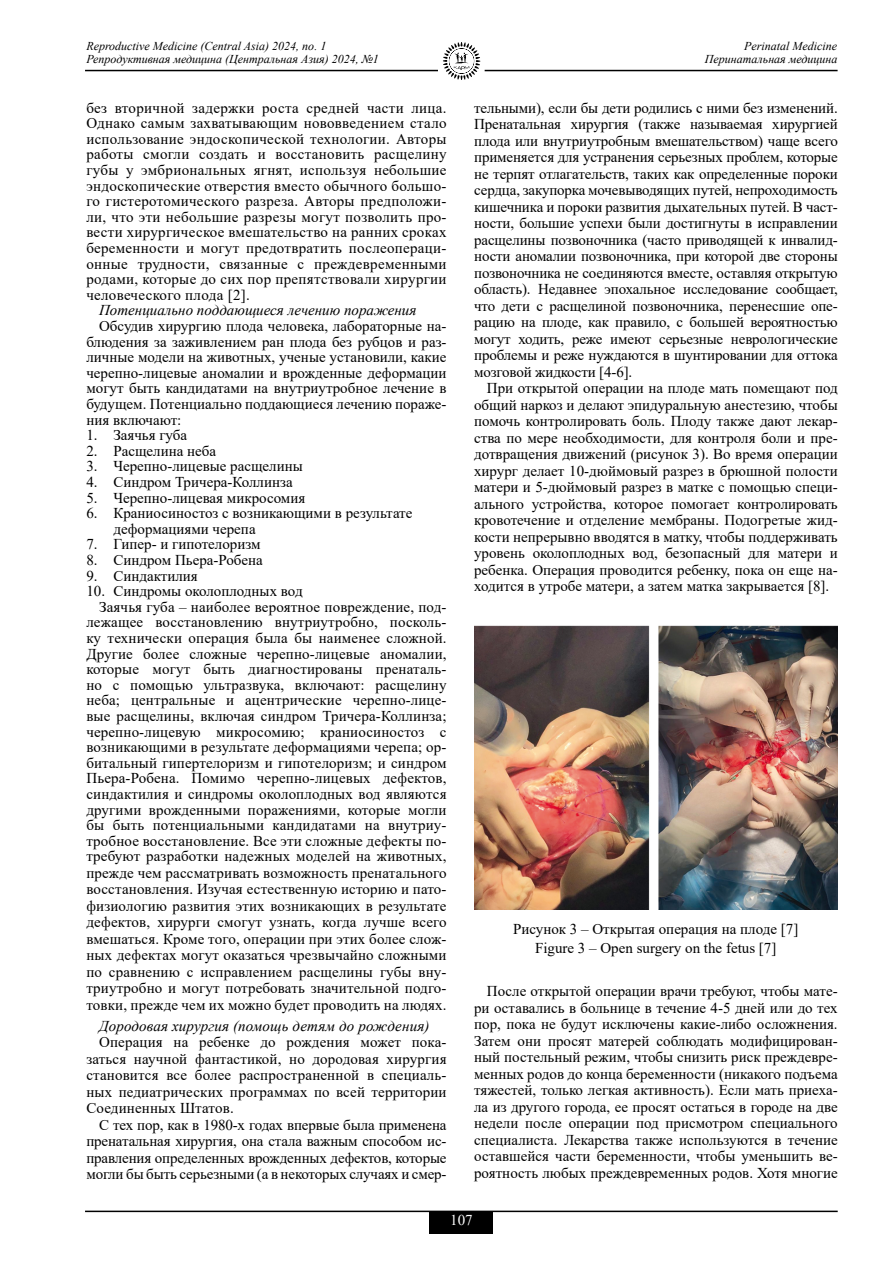
<style>
.page{position:relative;width:893px;height:1263px;background:#fff}
.page>*{position:absolute;margin:0;border:0;box-sizing:border-box;transform-origin:0 0}
.t1{font:15px/16.5px "Times New Roman";letter-spacing:.01em;color:#000;text-align:justify}
.t2{font:italic 15px "Times New Roman";color:#000}
.t3{font:15px "Times New Roman";color:#fff}
.t4{font:italic 12px/13px "Times New Roman";color:#000}
</style>
<div class="page">
<div style="left:429px;top:1212px;width:64px;height:21px;background:#000"></div>
<hr style="left:485px;top:70px;width:353px;height:1px;background:#000">
<hr style="left:85px;top:70px;width:353px;height:1px;background:#000">
<svg style="left:443px;top:42px;width:37px;height:38px"></svg>
<hr style="left:85px;top:1210px;width:753px;height:2px;background:#000">
<img style="left:474px;top:625px;width:364px;height:285px">
<p class="t4" style="left:86px;top:39px;width:294px">Reproductive Medicine (Central Asia) 2024, no. 1<br>Репродуктивная медицина (Центральная Азия) 2024, №1</p>
<p class="t4" style="left:705px;top:39px;width:134px;text-align:right">Perinatal Medicine<br>Перинатальная медицина</p>
<p class="t1" style="left:86px;top:99px;width:362px;line-height:15.6px">без вторичной задержки роста средней части лица.<br>Однако самым захватывающим нововведением стало использование эндоскопической технологии. Авторы работы смогли создать и восстановить расщелину губы у эмбриональных ягнят, используя небольшие эндоскопические отверстия вместо обычного большо&shy;го гистеротомического разреза. Авторы предположи&shy;ли, что эти небольшие разрезы могут позволить про&shy;вести хирургическое вмешательство на ранних сроках беременности и могут предотвратить послеопераци&shy;онные трудности, связанные с преждевременными родами, которые до сих пор препятствовали хирургии человеческого плода [2].</p>
<p class="t2" style="left:99px;top:300px;width:319px">Потенциально поддающиеся лечению поражения</p>
<p class="t1" style="left:86px;top:318px;width:362px;line-height:15.6px;text-indent:13px">Обсудив хирургию плода человека, лабораторные на&shy;блюдения за заживлением ран плода без рубцов и раз&shy;личные модели на животных, ученые установили, какие черепно-лицевые аномалии и врожденные деформации могут быть кандидатами на внутриутробное лечение в будущем. Потенциально поддающиеся лечению пораже&shy;ния включают:</p>
<p class="t1" style="left:86px;top:426px;width:102px">1. Заячья губа</p>
<p class="t1" style="left:86px;top:442px;width:131px">2. Расщелина неба</p>
<p class="t1" style="left:86px;top:458px;width:218px">3. Черепно-лицевые расщелины</p>
<p class="t1" style="left:86px;top:473px;width:208px">4. Синдром Тричера-Коллинза</p>
<p class="t1" style="left:86px;top:489px;width:220px">5. Черепно-лицевая микросомия</p>
<p class="t1" style="left:113px;top:505px;width:301px;line-height:15.6px;text-indent:-27px">6. Краниосиностоз с возникающими в результате деформациями черепа</p>
<p class="t1" style="left:86px;top:536px;width:176px">7. Гипер- и гипотелоризм</p>
<p class="t1" style="left:86px;top:551px;width:178px">8. Синдром Пьера-Робена</p>
<p class="t1" style="left:86px;top:567px;width:113px">9. Синдактилия</p>
<p class="t1" style="left:86px;top:582px;width:218px">10. Синдромы околоплодных вод</p>
<p class="t1" style="left:99px;top:598px;width:349px">Заячья губа – наиболее вероятное повреждение, под-</p>
<p class="t1" style="left:86px;top:614px;width:362px">лежащее восстановлению внутриутробно, посколь-</p>
<p class="t1" style="left:86px;top:629px;width:362px">ку технически операция была бы наименее сложной.</p>
<p class="t1" style="left:86px;top:645px;width:362px">Другие более сложные черепно-лицевые аномалии,</p>
<p class="t1" style="left:86px;top:660px;width:362px">которые могут быть диагностированы пренаталь-</p>
<p class="t1" style="left:86px;top:676px;width:362px">но с помощью ультразвука, включают: расщелину</p>
<p class="t1" style="left:86px;top:692px;width:362px">неба; центральные и ацентрические черепно-лице-</p>
<p class="t1" style="left:86px;top:707px;width:362px">вые расщелины, включая синдром Тричера-Коллинза;</p>
<p class="t1" style="left:86px;top:723px;width:362px">черепно-лицевую микросомию; краниосиностоз с</p>
<p class="t1" style="left:86px;top:738px;width:362px">возникающими в результате деформациями черепа; ор-</p>
<p class="t1" style="left:86px;top:754px;width:362px">битальный гипертелоризм и гипотелоризм; и синдром</p>
<p class="t1" style="left:86px;top:770px;width:362px">Пьера-Робена. Помимо черепно-лицевых дефектов,</p>
<p class="t1" style="left:86px;top:785px;width:362px">синдактилия и синдромы околоплодных вод являются</p>
<p class="t1" style="left:86px;top:801px;width:362px">другими врожденными поражениями, которые могли</p>
<p class="t1" style="left:86px;top:816px;width:362px">бы быть потенциальными кандидатами на внутриу-</p>
<p class="t1" style="left:86px;top:832px;width:362px">тробное восстановление. Все эти сложные дефекты по-</p>
<p class="t1" style="left:86px;top:848px;width:362px">требуют разработки надежных моделей на животных,</p>
<p class="t1" style="left:86px;top:864px;width:362px">прежде чем рассматривать возможность пренатального</p>
<p class="t1" style="left:86px;top:881px;width:362px">восстановления. Изучая естественную историю и пато-</p>
<p class="t1" style="left:86px;top:897px;width:362px">физиологию развития этих возникающих в результате</p>
<p class="t1" style="left:86px;top:914px;width:362px">дефектов, хирурги смогут узнать, когда лучше всего</p>
<p class="t1" style="left:86px;top:930px;width:362px">вмешаться. Кроме того, операции при этих более слож-</p>
<p class="t1" style="left:86px;top:947px;width:362px">ных дефектах могут оказаться чрезвычайно сложными</p>
<p class="t1" style="left:86px;top:963px;width:362px">по сравнению с исправлением расщелины губы вну-</p>
<p class="t1" style="left:86px;top:980px;width:362px">триутробно и могут потребовать значительной подго-</p>
<p class="t1" style="left:86px;top:996px;width:362px">товки, прежде чем их можно будет проводить на людях.</p>
<p class="t2" style="left:99px;top:1015px;width:332px">Дородовая хирургия (помощь детям до рождения)</p>
<p class="t1" style="left:86px;top:1033px;width:362px;text-indent:13px">Операция на ребенке до рождения может пока&shy;заться научной фантастикой, но дородовая хирургия становится все более распространенной в специаль&shy;ных педиатрических программах по всей территории Соединенных Штатов.</p>
<p class="t1" style="left:86px;top:1116px;width:362px;text-indent:13px">С тех пор, как в 1980-х годах впервые была применена пренатальная хирургия, она стала важным способом ис&shy;правления определенных врожденных дефектов, которые могли бы быть серьезными (а в некоторых случаях и смер-</p>
<p class="t1" style="left:474px;top:99px;width:365px">тельными), если бы дети родились с ними без изменений.<br>Пренатальная хирургия (также называемая хирургией плода или внутриутробным вмешательством) чаще всего применяется для устранения серьезных проблем, которые не терпят отлагательств, таких как определенные пороки сердца, закупорка мочевыводящих путей, непроходимость кишечника и пороки развития дыхательных путей. В част&shy;ности, большие успехи были достигнуты в исправлении расщелины позвоночника (часто приводящей к инвалид&shy;ности аномалии позвоночника, при которой две стороны позвоночника не соединяются вместе, оставляя открытую область). Недавнее эпохальное исследование сообщает, что дети с расщелиной позвоночника, перенесшие опе&shy;рацию на плоде, как правило, с большей вероятностью могут ходить, реже имеют серьезные неврологические проблемы и реже нуждаются в шунтировании для оттока мозговой жидкости [4-6].</p>
<p class="t1" style="left:474px;top:379px;width:365px;text-indent:13px">При открытой операции на плоде мать помещают под общий наркоз и делают эпидуральную анестезию, чтобы помочь контролировать боль. Плоду также дают лекар&shy;ства по мере необходимости, для контроля боли и пре&shy;дотвращения движений (рисунок 3). Во время операции хирург делает 10-дюймовый разрез в брюшной полости матери и 5-дюймовый разрез в матке с помощью специ&shy;ального устройства, которое помогает контролировать кровотечение и отделение мембраны. Подогретые жид&shy;кости непрерывно вводятся в матку, чтобы поддерживать уровень околоплодных вод, безопасный для матери и ребенка. Операция проводится ребенку, пока он еще на&shy;ходится в утробе матери, а затем матка закрывается [8].</p>
<p class="t1" style="left:513px;top:919px;width:287px;line-height:19.2px;text-align:center">Рисунок 3 – Открытая операция на плоде [7]<br>Figure 3 – Open surgery on the fetus [7]</p>
<p class="t1" style="left:474px;top:982px;width:365px;text-indent:13px">После открытой операции врачи требуют, чтобы мате&shy;ри оставались в больнице в течение 4-5 дней или до тех пор, пока не будут исключены какие-либо осложнения.<br>Затем они просят матерей соблюдать модифицирован&shy;ный постельный режим, чтобы снизить риск преждевре&shy;менных родов до конца беременности (никакого подъема тяжестей, только легкая активность). Если мать приеха&shy;ла из другого города, ее просят остаться в городе на две недели после операции под присмотром специального специалиста. Лекарства также используются в течение оставшейся части беременности, чтобы уменьшить ве&shy;роятность любых преждевременных родов. Хотя многие</p>
<p class="t3" style="left:450px;top:1209px;width:24px">107</p>
</div>
